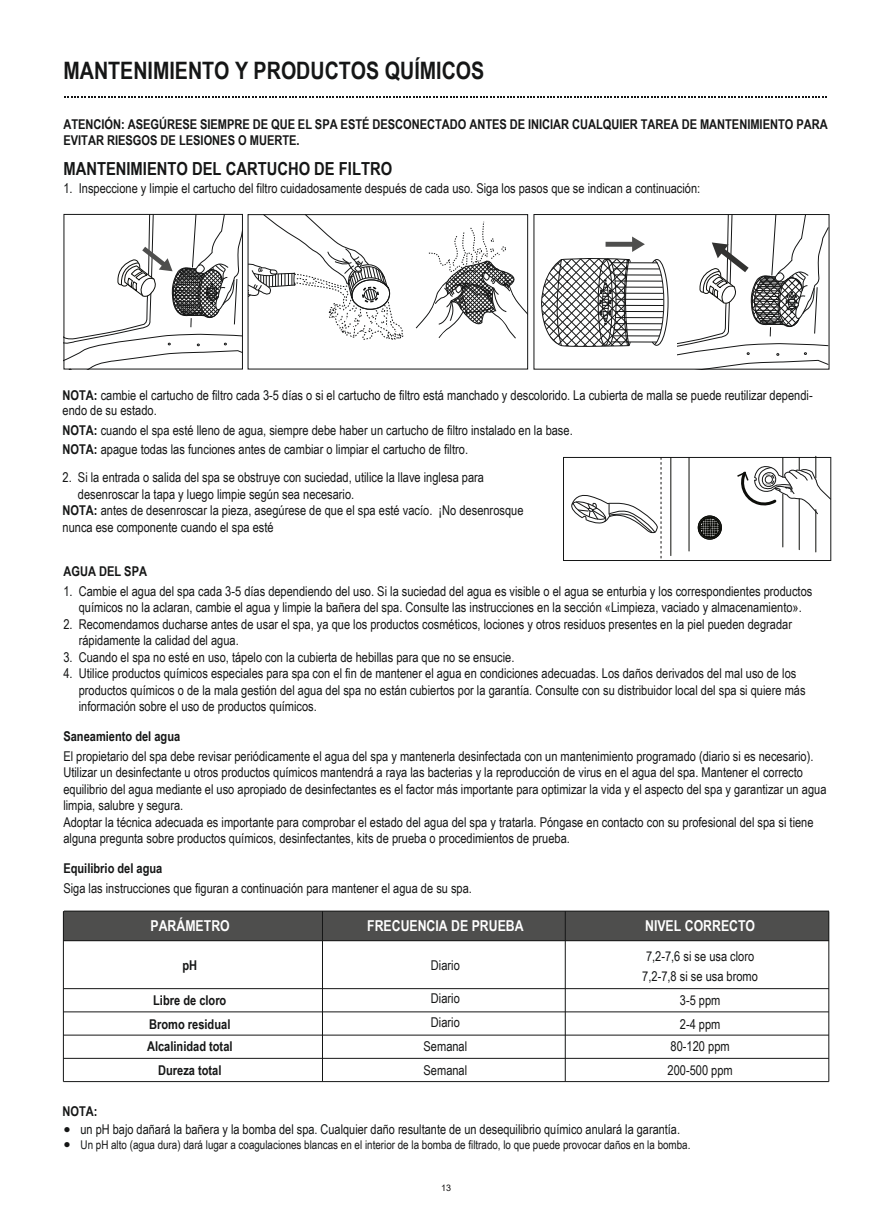
<style>
.page{position:relative;width:893px;height:1212px;background:#fff}
.page>*{position:absolute;margin:0;border:0;box-sizing:border-box;transform-origin:0 0}
.t1{font:700 24px "Arial Narrow";color:#151616}
.t2{font:700 18px "Arial Narrow";color:#151616}
.t3{font:700 15px "Arial Narrow";color:#fff}
.t4{font:13.5px/16.5px "Arial Narrow";color:#151616}
.t5{font:700 13.5px/24px "Arial Narrow";color:#151616}
.t6{font:12px/15px "Arial Narrow";color:#151616}
.t7{font:9px "Arial";color:#161413}
.s1{font-weight:700}
</style>
<div class="page">
<svg style="left:64px;top:97px;width:763px;height:1px"></svg>
<div style="left:63px;top:911px;width:766px;height:30px;background:#4e4e4d"></div>
<hr style="left:322px;top:911px;width:1px;height:170px;background:#151616">
<hr style="left:565px;top:911px;width:1px;height:170px;background:#151616">
<hr style="left:63px;top:911px;width:1px;height:170px;background:#151616">
<hr style="left:828px;top:911px;width:1px;height:170px;background:#151616">
<hr style="left:63px;top:1011px;width:766px;height:1px;background:#151616">
<hr style="left:64px;top:911px;width:765px;height:1px;background:#151616">
<hr style="left:64px;top:940px;width:765px;height:1px;background:#151616">
<hr style="left:63px;top:988px;width:766px;height:1px;background:#151616">
<hr style="left:63px;top:1035px;width:766px;height:1px;background:#151616">
<hr style="left:63px;top:1081px;width:766px;height:1px;background:#151616">
<hr style="left:63px;top:1058px;width:766px;height:1px;background:#151616">
<div style="left:563px;top:457px;width:268px;height:104px;border:1px solid #151616"></div>
<hr style="left:671px;top:457px;width:1px;height:99px;background:#0d0e0a">
<hr style="left:689px;top:457px;width:1px;height:94px;background:#0d0e0a">
<hr style="left:783px;top:494px;width:1px;height:53px;background:#0d0e0a">
<hr style="left:799px;top:499px;width:1px;height:51px;background:#0d0e0a">
<hr style="left:815px;top:510px;width:1px;height:42px;background:#0d0e0a">
<svg style="left:698px;top:516px;width:24px;height:24px"></svg>
<svg style="left:737px;top:456px;width:94px;height:59px"></svg>
<svg style="left:569px;top:457px;width:93px;height:103px"></svg>
<svg style="left:64px;top:214px;width:178px;height:156px"></svg>
<svg style="left:677px;top:216px;width:150px;height:151px"></svg>
<svg style="left:541px;top:237px;width:128px;height:110px"></svg>
<div style="left:534px;top:214px;width:295px;height:155px;border:1px solid #151616"></div>
<svg style="left:415px;top:221px;width:111px;height:118px"></svg>
<svg style="left:250px;top:216px;width:154px;height:124px"></svg>
<div style="left:248px;top:214px;width:280px;height:155px;border:1px solid #151616"></div>
<p class="t1" style="left:63px;top:52px;width:422px">MANTENIMIENTO Y PRODUCTOS QUÍMICOS</p>
<p class="t5" style="left:63px;top:116px;width:766px;line-height:16.2px">ATENCIÓN: ASEGÚRESE SIEMPRE DE QUE EL SPA ESTÉ DESCONECTADO ANTES DE INICIAR CUALQUIER TAREA DE MANTENIMIENTO PARA<br>EVITAR RIESGOS DE LESIONES O MUERTE.</p>
<p class="t2" style="left:63px;top:155px;width:330px">MANTENIMIENTO DEL CARTUCHO DE FILTRO</p>
<p class="t4" style="left:63px;top:180px;width:638px">1. Inspeccione y limpie el cartucho del filtro cuidadosamente después de cada uso. Siga los pasos que se indican a continuación:</p>
<p class="t4" style="left:63px;top:388px;width:752px;line-height:15px"><span class="s1">NOTA:</span> cambie el cartucho de filtro cada 3-5 días o si el cartucho de filtro está manchado y descolorido. La cubierta de malla se puede reutilizar dependi&shy;endo de su estado.</p>
<p class="t4" style="left:63px;top:420px;width:512px;line-height:19.5px"><span class="s1">NOTA:</span> cuando el spa esté lleno de agua, siempre debe haber un cartucho de filtro instalado en la base.<br><span class="s1">NOTA:</span> apague todas las funciones antes de cambiar o limpiar el cartucho de filtro.</p>
<p class="t4" style="left:63px;top:469px;width:423px">2. Si la entrada o salida del spa se obstruye con suciedad, utilice la llave inglesa para</p>
<p class="t4" style="left:78px;top:485px;width:278px">desenroscar la tapa y luego limpie según sea necesario.</p>
<p class="t4" style="left:63px;top:502px;width:462px"><span class="s1">NOTA:</span> antes de desenroscar la pieza, asegúrese de que el spa esté vacío. ¡No desenrosque</p>
<p class="t4" style="left:63px;top:518px;width:213px">nunca ese componente cuando el spa esté</p>
<p class="t5" style="left:63px;top:559px;width:85px">AGUA DEL SPA</p>
<p class="t4" style="left:63px;top:582px;width:750px;text-align:center">1. Cambie el agua del spa cada 3-5 días dependiendo del uso. Si la suciedad del agua es visible o el agua se enturbia y los correspondientes productos químicos no la aclaran, cambie el agua y limpie la bañera del spa. Consulte las instrucciones en la sección «Limpieza, vaciado y almacenamiento».</p>
<p class="t4" style="left:79px;top:615px;width:715px;text-indent:-15px">2. Recomendamos ducharse antes de usar el spa, ya que los productos cosméticos, lociones y otros residuos presentes en la piel pueden degradar rápidamente la calidad del agua.</p>
<p class="t4" style="left:63px;top:648px;width:453px">3. Cuando el spa no esté en uso, tápelo con la cubierta de hebillas para que no se ensucie.</p>
<p class="t4" style="left:79px;top:665px;width:728px;text-indent:-15px">4. Utilice productos químicos especiales para spa con el fin de mantener el agua en condiciones adecuadas. Los daños derivados del mal uso de los productos químicos o de la mala gestión del agua del spa no están cubiertos por la garantía. Consulte con su distribuidor local del spa si quiere más información sobre el uso de productos químicos.</p>
<p class="t4" style="left:63px;top:726px;width:752px;line-height:19.5px"><span class="s1">Saneamiento del agua<br></span>El propietario del spa debe revisar periódicamente el agua del spa y mantenerla desinfectada con un mantenimiento programado (diario si es necesario).</p>
<p class="t4" style="left:63px;top:764px;width:765px">Utilizar un desinfectante u otros productos químicos mantendrá a raya las bacterias y la reproducción de virus en el agua del spa. Mantener el correcto equilibrio del agua mediante el uso apropiado de desinfectantes es el factor más importante para optimizar la vida y el aspecto del spa y garantizar un agua limpia, salubre y segura.<br>Adoptar la técnica adecuada es importante para comprobar el estado del agua del spa y tratarla. Póngase en contacto con su profesional del spa si tiene alguna pregunta sobre productos químicos, desinfectantes, kits de prueba o procedimientos de prueba.</p>
<p class="t4" style="left:63px;top:858px;width:410px;line-height:19.5px"><span class="s1">Equilibrio del agua<br></span>Siga las instrucciones que figuran a continuación para mantener el agua de su spa.</p>
<p class="t3" style="left:151px;top:914px;width:81px">PARÁMETRO</p>
<p class="t3" style="left:367px;top:914px;width:158px">FRECUENCIA DE PRUEBA</p>
<p class="t3" style="left:645px;top:914px;width:112px">NIVEL CORRECTO</p>
<p class="t5" style="left:182px;top:952px;width:16px">pH</p>
<p class="t5" style="left:149px;top:987px;width:83px">Libre de cloro<br>Bromo residual</p>
<p class="t5" style="left:147px;top:1033px;width:87px;text-align:center">Alcalinidad total<br>Dureza total</p>
<p class="t4" style="left:431px;top:956px;width:30px">Diario</p>
<p class="t4" style="left:424px;top:986px;width:45px;line-height:24px;text-align:center">Diario<br>Diario<br>Semanal<br>Semanal</p>
<p class="t4" style="left:642px;top:946px;width:117px;line-height:19.5px">7,2-7,6 si se usa cloro<br>7,2-7,8 si se usa bromo</p>
<p class="t4" style="left:680px;top:987px;width:42px;line-height:24px">3-5 ppm<br>2-4 ppm</p>
<p class="t4" style="left:667px;top:1034px;width:67px;line-height:24px">80-120 ppm<br>200-500 ppm</p>
<p class="t4" style="left:81px;top:1101px;width:601px;line-height:18px;text-indent:-18px"><span class="s1">NOTA:<br></span>un pH bajo dañará la bañera y la bomba del spa. Cualquier daño resultante de un desequilibrio químico anulará la garantía.</p>
<p class="t6" style="left:81px;top:1136px;width:611px">Un pH alto (agua dura) dará lugar a coagulaciones blancas en el interior de la bomba de filtrado, lo que puede provocar daños en la bomba.</p>
<p class="t6" style="left:63px;top:1120px;width:9px">● ●</p>
<p class="t7" style="left:441px;top:1181px;width:12px">13</p>
</div>
